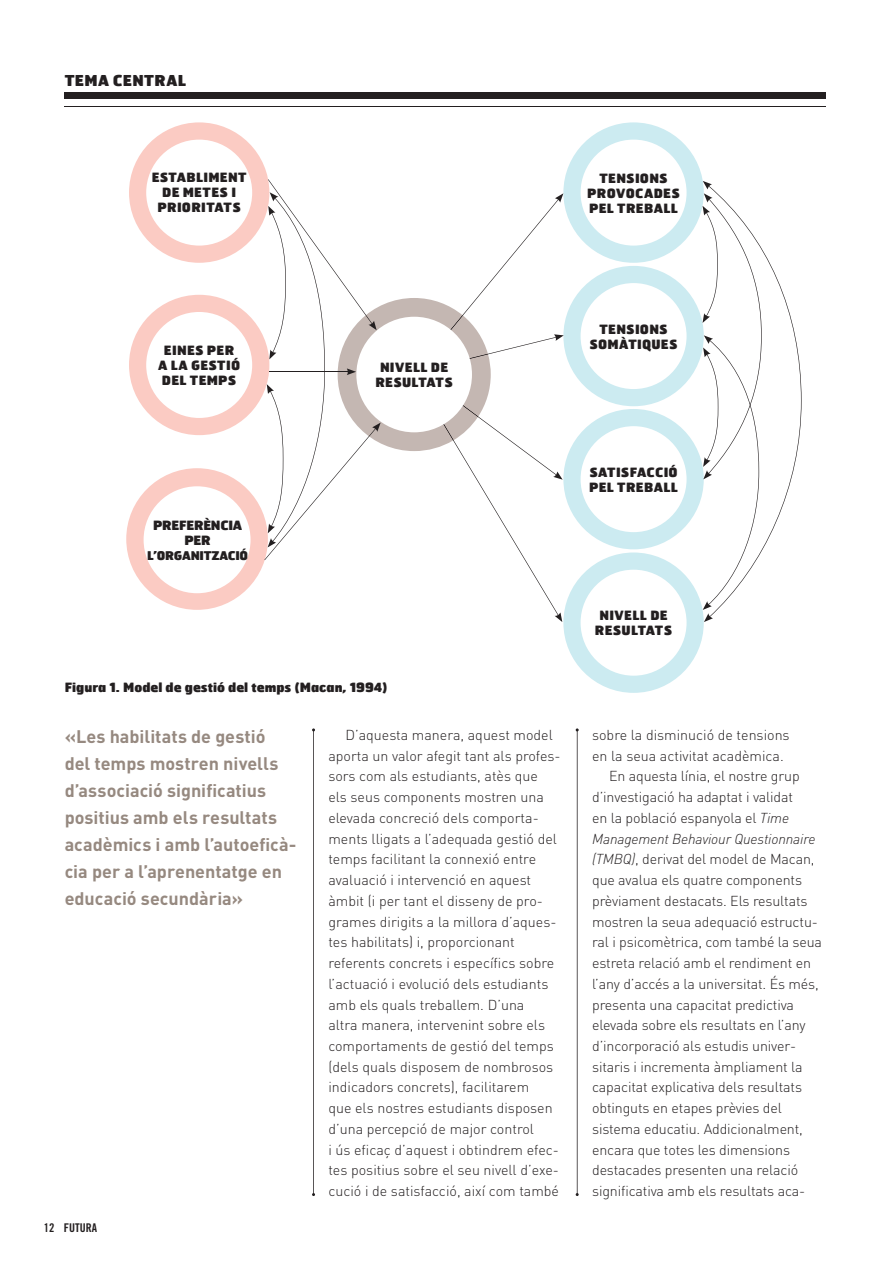
<style>
.page{position:relative;width:895px;height:1265px;background:#fff}
.page>*{position:absolute;margin:0;border:0;box-sizing:border-box;transform-origin:0 0}
.t1{font:700 18px/27px "DIN";color:#968980}
.t2{font:900 15px "Hermes";letter-spacing:.025em;color:#231f20}
.t3{font:300 14.25px/20.7px "DIN";letter-spacing:-.01em;color:#231f20}
.t4{font:italic 300 14.25px "DIN";letter-spacing:-.01em;color:#231f20}
.t5{font:900 12.75px/15px "Hermes";letter-spacing:.015em;color:#231f20;text-align:center}
.t6{font:900 12.75px/15px "Hermes";letter-spacing:-.025em;color:#231f20;text-align:center}
.t7{font:900 12px "Hermes";letter-spacing:-.025em;color:#231f20}
.t8{font:12px "Trade Gothic Bold Cond Twenty";color:#231f20}
.s1{font-style:italic}
</style>
<div class="page">
<hr style="left:65px;top:106px;width:761px;height:1px;background:#231f20">
<div style="left:65px;top:92px;width:761px;height:6px;background:#231f20"></div>
<hr style="left:313px;top:729px;width:1px;height:466px;background:#231f20">
<hr style="left:577px;top:729px;width:1px;height:466px;background:#231f20">
<div style="left:129px;top:122px;width:140px;height:141px;background:#fbcbc3;border-radius:50%"></div>
<div style="left:146px;top:140px;width:106px;height:106px;background:#fff;border-radius:50%"></div>
<div style="left:563px;top:122px;width:141px;height:141px;background:#ccebf1;border-radius:50%"></div>
<div style="left:580px;top:140px;width:106px;height:106px;background:#fff;border-radius:50%"></div>
<div style="left:563px;top:266px;width:141px;height:140px;background:#ccebf1;border-radius:50%"></div>
<div style="left:580px;top:283px;width:106px;height:106px;background:#fff;border-radius:50%"></div>
<div style="left:129px;top:295px;width:140px;height:140px;background:#fbcbc3;border-radius:50%"></div>
<div style="left:146px;top:312px;width:106px;height:106px;background:#fff;border-radius:50%"></div>
<div style="left:126px;top:468px;width:142px;height:142px;background:#fbcbc3;border-radius:50%"></div>
<div style="left:144px;top:486px;width:106px;height:107px;background:#fff;border-radius:50%"></div>
<div style="left:563px;top:552px;width:141px;height:141px;background:#ccebf1;border-radius:50%"></div>
<div style="left:580px;top:570px;width:106px;height:105px;background:#fff;border-radius:50%"></div>
<div style="left:563px;top:409px;width:141px;height:140px;background:#ccebf1;border-radius:50%"></div>
<div style="left:580px;top:426px;width:106px;height:106px;background:#fff;border-radius:50%"></div>
<svg style="left:702px;top:181px;width:99px;height:441px"></svg>
<svg style="left:264px;top:179px;width:300px;height:443px"></svg>
<p class="t2" style="left:65px;top:71px;width:123px">TEMA CENTRAL</p>
<p class="t5" style="left:152px;top:170px;width:97px">ESTABLIMENT<br>DE METES I<br>PRIORITATS</p>
<p class="t5" style="left:587px;top:170px;width:94px">TENSIONS<br>PROVOCADES<br>PEL TREBALL</p>
<p class="t5" style="left:158px;top:342px;width:84px">EINES PER<br>A LA GESTIÓ<br>DEL TEMPS</p>
<p class="t5" style="left:375px;top:359px;width:79px">NIVELL DE<br>RESULTATS</p>
<p class="t5" style="left:589px;top:321px;width:90px">TENSIONS<br>SOMÀTIQUES</p>
<p class="t6" style="left:153px;top:517px;width:91px">PREFERÈNCIA<br>PER</p>
<p class="t7" style="left:147px;top:547px;width:103px">L’ORGANITZACIÓ</p>
<p class="t5" style="left:65px;top:679px;width:324px">Figura 1. Model de gestió del temps (Macan, 1994)</p>
<p class="t1" style="left:65px;top:722px;width:233px">«Les habilitats de gestió<br>del temps mostren nivells d’associació significatius positius amb els resultats acadèmics i amb l’autoeficà&shy;cia per a l’aprenentatge en educació secundària»</p>
<p class="t8" style="left:44px;top:1220px;width:55px">12 FUTURA</p>
<p class="t3" style="left:328px;top:724px;width:234px;text-indent:17px">D’aquesta manera, aquest model aporta un valor afegit tant als profes&shy;sors com als estudiants, atès que<br>els seus components mostren una elevada concreció dels comporta&shy;ments lligats a l’adequada gestió del temps facilitant la connexió entre avaluació i intervenció en aquest àmbit (i per tant el disseny de pro&shy;grames dirigits a la millora d’aques&shy;tes habilitats) i, proporcionant referents concrets i específics sobre l’actuació i evolució dels estudiants amb els quals treballem. D’una<br>altra manera, intervenint sobre els comportaments de gestió del temps (dels quals disposem de nombrosos indicadors concrets), facilitarem<br>que els nostres estudiants disposen d’una percepció de major control<br>i ús eficaç d’aquest i obtindrem efec&shy;tes positius sobre el seu nivell d’exe&shy;cució i de satisfacció, així com també</p>
<p class="t5" style="left:589px;top:464px;width:91px;text-align:left">SATISFACCIÓ<br>PEL TREBALL</p>
<p class="t5" style="left:595px;top:607px;width:79px">NIVELL DE<br>RESULTATS</p>
<p class="t3" style="left:592px;top:724px;width:199px">sobre la disminució de tensions</p>
<p class="t3" style="left:592px;top:745px;width:193px">en la seua activitat acadèmica.</p>
<p class="t3" style="left:609px;top:766px;width:192px">En aquesta línia, el nostre grup</p>
<p class="t3" style="left:592px;top:786px;width:202px">d’investigació ha adaptat i validat</p>
<p class="t3" style="left:592px;top:807px;width:199px">en la població espanyola el <span class="s1">Time</span></p>
<p class="t4" style="left:592px;top:829px;width:225px">Management Behaviour Questionnaire</p>
<p class="t3" style="left:592px;top:848px;width:224px"><span class="s1">(TMBQ)</span>, derivat del model de Macan,</p>
<p class="t3" style="left:592px;top:869px;width:211px">que avalua els quatre components</p>
<p class="t3" style="left:592px;top:890px;width:217px">prèviament destacats. Els resultats</p>
<p class="t3" style="left:592px;top:911px;width:227px">mostren la seua adequació estructu-</p>
<p class="t3" style="left:592px;top:931px;width:231px">ral i psicomètrica, com també la seua</p>
<p class="t3" style="left:592px;top:952px;width:220px">estreta relació amb el rendiment en</p>
<p class="t3" style="left:592px;top:973px;width:228px">l’any d’accés a la universitat. És més,</p>
<p class="t3" style="left:592px;top:994px;width:203px">presenta una capacitat predictiva</p>
<p class="t3" style="left:592px;top:1014px;width:215px">elevada sobre els resultats en l’any</p>
<p class="t3" style="left:592px;top:1035px;width:206px">d’incorporació als estudis univer-</p>
<p class="t3" style="left:592px;top:1056px;width:212px">sitaris i incrementa àmpliament la</p>
<p class="t3" style="left:592px;top:1077px;width:211px">capacitat explicativa dels resultats</p>
<p class="t3" style="left:592px;top:1097px;width:191px">obtinguts en etapes prèvies del</p>
<p class="t3" style="left:592px;top:1118px;width:212px">sistema educatiu. Addicionalment,</p>
<p class="t3" style="left:592px;top:1139px;width:199px">encara que totes les dimensions</p>
<p class="t3" style="left:592px;top:1159px;width:208px">destacades presenten una relació</p>
<p class="t3" style="left:592px;top:1180px;width:215px">significativa amb els resultats aca-</p>
</div>
